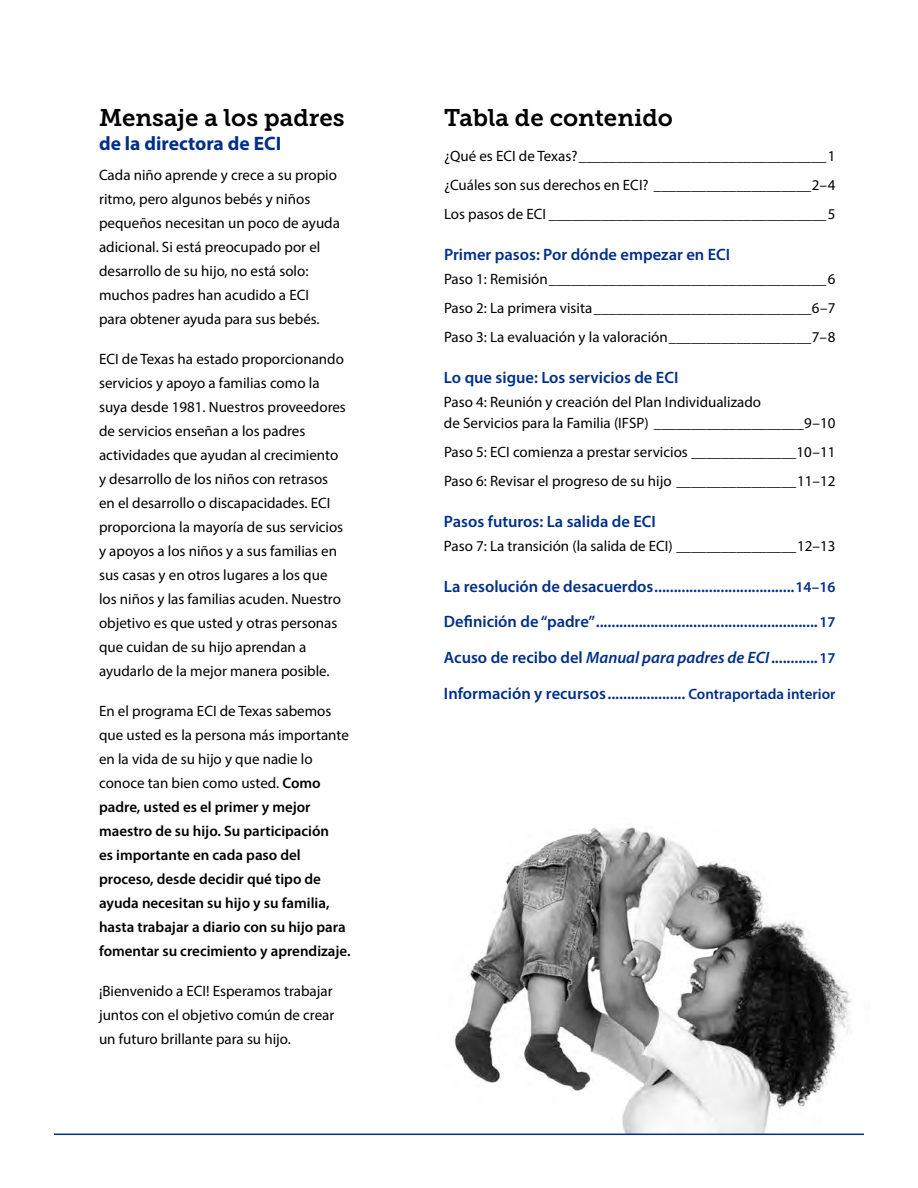
<style>
.page{position:relative;width:918px;height:1188px;background:#fff}
.page>*{position:absolute;margin:0;border:0;box-sizing:border-box;transform-origin:0 0}
.t1{font:24px "Museo Slab 700";color:#000}
.subhead_13_pt{font:700 19.5px "Myriad Pro";color:#002f87}
.TOC_header{font:600 16.5px "Myriad Pro";color:#002f87}
.san_serif_body{font:15px/24px "Myriad Pro";color:#000}
.TOC_body{font:15px/21px "Myriad Pro";color:#000}
.san_serif_body-2{font:600 15px/24px "Myriad Pro";color:#000}
.s1{font-weight:400}
.s2{font-size:15px}
.s3{font-style:italic}
</style>
<div class="page">
<img style="left:438px;top:827px;width:426px;height:307px">
<hr style="left:54px;top:1134px;width:810px;height:1px;background:#002f87">
<p class="t1" style="left:99px;top:104px;width:247px">Mensaje a los padres</p>
<h1 class="subhead_13_pt" style="left:99px;top:131px;width:184px">de la directora de ECI</h1>
<p class="san_serif_body" style="left:99px;top:163px;width:242px">Cada niño aprende y crece a su propio ritmo, pero algunos bebés y niños pequeños necesitan un poco de ayuda adicional. Si está preocupado por el desarrollo de su hijo, no está solo: muchos padres han acudido a ECI para obtener ayuda para sus bebés.</p>
<p class="san_serif_body" style="left:99px;top:347px;width:248px">ECI de Texas ha estado proporcionando servicios y apoyo a familias como la suya desde 1981. Nuestros proveedores de servicios enseñan a los padres actividades que ayudan al crecimiento y desarrollo de los niños con retrasos en el desarrollo o discapacidades. ECI proporciona la mayoría de sus servicios y apoyos a los niños y a sus familias en sus casas y en otros lugares a los que los niños y las familias acuden. Nuestro objetivo es que usted y otras personas que cuidan de su hijo aprendan a ayudarlo de la mejor manera posible.</p>
<p class="san_serif_body-2" style="left:99px;top:699px;width:253px"><span class="s1">En el programa ECI de Texas sabemos que usted es la persona más importante en la vida de su hijo y que nadie lo conoce tan bien como usted.</span> Como padre, usted es el primer y mejor maestro de su hijo. Su participación<br>es importante en cada paso del proceso, desde decidir qué tipo de ayuda necesitan su hijo y su familia, hasta trabajar a diario con su hijo para fomentar su crecimiento y aprendizaje.</p>
<p class="san_serif_body" style="left:99px;top:979px;width:237px;text-align:justify">¡Bienvenido a ECI! Esperamos trabajar juntos con el objetivo común de crear un futuro brillante para su hijo.</p>
<p class="t1" style="left:444px;top:104px;width:230px">Tabla de contenido</p>
<p class="TOC_body" style="left:444px;top:145px;width:393px">¿Qué es ECI de Texas?_________________________________1</p>
<p class="TOC_body" style="left:444px;top:174px;width:393px">¿Cuáles son sus derechos en ECI? _____________________2–4</p>
<p class="TOC_body" style="left:444px;top:203px;width:393px">Los pasos de ECI _____________________________________5</p>
<p class="TOC_header" style="left:444px;top:244px;width:288px">Primer pasos: Por dónde empezar en ECI</p>
<p class="TOC_body" style="left:444px;top:268px;width:393px">Paso 1: Remisión_____________________________________6</p>
<p class="TOC_body" style="left:444px;top:297px;width:393px">Paso 2: La primera visita_____________________________6–7</p>
<p class="TOC_body" style="left:444px;top:326px;width:393px">Paso 3: La evaluación y la valoración___________________7–8</p>
<p class="TOC_header" style="left:444px;top:367px;width:236px">Lo que sigue: Los servicios de ECI</p>
<p class="TOC_body" style="left:444px;top:391px;width:393px">Paso 4: Reunión y creación del Plan Individualizado<br>de Servicios para la Familia (IFSP) ____________________9–10</p>
<p class="TOC_body" style="left:444px;top:441px;width:393px">Paso 5: ECI comienza a prestar servicios ______________10–11</p>
<p class="TOC_body" style="left:444px;top:470px;width:393px">Paso 6: Revisar el progreso de su hijo ________________11–12</p>
<p class="TOC_header" style="left:444px;top:511px;width:213px">Pasos futuros: La salida de ECI</p>
<p class="TOC_body" style="left:444px;top:535px;width:393px">Paso 7: La transición (la salida de ECI) ________________12–13</p>
<p class="TOC_header" style="left:444px;top:576px;width:393px">La resolución de desacuerdos....................................<span class="s2">14–16</span></p>
<p class="TOC_header" style="left:444px;top:611px;width:393px">Definición de “padre”.........................................................<span class="s2">17</span></p>
<p class="TOC_header" style="left:444px;top:647px;width:393px">Acuso de recibo del <span class="s3">Manual para padres de ECI</span>............<span class="s2">17</span></p>
<p class="TOC_header" style="left:444px;top:683px;width:393px">Información y recursos.................... <span class="s2">Contraportada interior</span></p>
</div>
